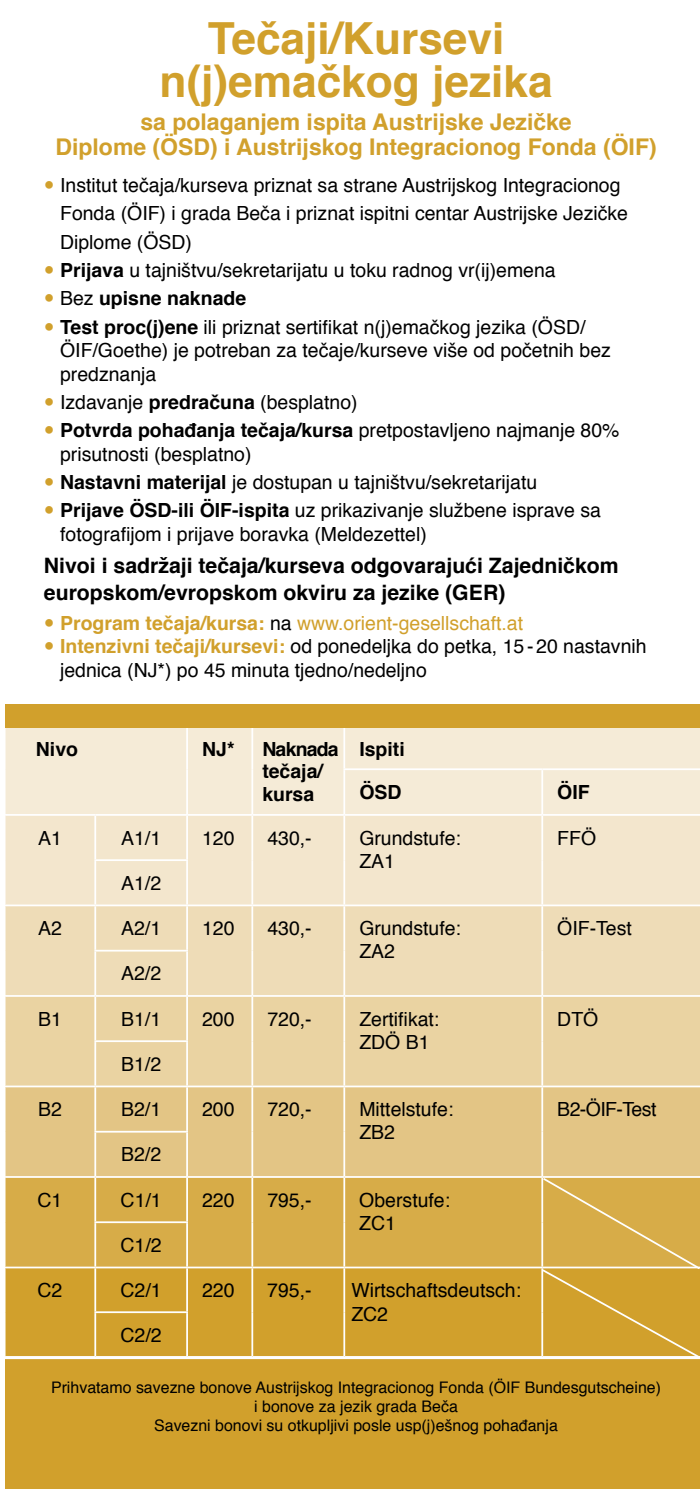
<style>
.page{position:relative;width:700px;height:1489px;background:#fff}
.page>*{position:absolute;margin:0;border:0;box-sizing:border-box;transform-origin:0 0}
.t1{font:700 44.25px/43.2px "Helvetica";color:#d1a02c;text-align:center}
.t2{font:700 23px/25.5px "Helvetica";color:#d1a02c;text-align:center}
.t3{font:700 21.25px/27px "Helvetica";color:#000}
.t4{font:19.5px/23.2px "Helvetica";color:#000}
.t5{font:700 19.5px/22.5px "Helvetica";color:#000}
.t6{font:19.5px "Helvetica";letter-spacing:-.03em;color:#000}
.t7{font:16px/19px "Helvetica";color:#000;text-align:center}
.s1{font-weight:700}
.s2{font-weight:700;color:#d1a02c}
.s3{color:#d1a02c}
</style>
<div class="page">
<div style="left:6px;top:727px;width:694px;height:87px;background:#f5ebd7"></div>
<div style="left:6px;top:815px;width:694px;height:89px;background:#f3e6cd"></div>
<div style="left:6px;top:906px;width:694px;height:89px;background:#eedcb7"></div>
<div style="left:6px;top:996px;width:694px;height:89px;background:#ead3a2"></div>
<div style="left:6px;top:1087px;width:694px;height:88px;background:#e3c585"></div>
<div style="left:6px;top:1177px;width:534px;height:89px;background:#d7ac48"></div>
<div style="left:6px;top:1268px;width:534px;height:87px;background:#d1a02c"></div>
<hr style="left:186px;top:727px;width:2px;height:42px;background:#fff">
<hr style="left:251px;top:727px;width:2px;height:42px;background:#fff">
<hr style="left:343px;top:727px;width:2px;height:41px;background:#fff">
<hr style="left:186px;top:769px;width:2px;height:45px;background:#fff">
<hr style="left:251px;top:769px;width:2px;height:45px;background:#fff">
<hr style="left:343px;top:768px;width:199px;height:2px;background:#fff">
<hr style="left:343px;top:770px;width:2px;height:44px;background:#fff">
<hr style="left:542px;top:768px;width:158px;height:2px;background:#fff">
<hr style="left:541px;top:770px;width:2px;height:44px;background:#fff">
<hr style="left:94px;top:815px;width:2px;height:44px;background:#fff">
<hr style="left:186px;top:815px;width:2px;height:44px;background:#fff">
<hr style="left:251px;top:815px;width:2px;height:45px;background:#fff">
<hr style="left:343px;top:815px;width:2px;height:45px;background:#fff">
<hr style="left:541px;top:815px;width:2px;height:45px;background:#fff">
<hr style="left:94px;top:859px;width:94px;height:2px;background:#fff">
<hr style="left:94px;top:861px;width:2px;height:43px;background:#fff">
<hr style="left:186px;top:861px;width:2px;height:43px;background:#fff">
<hr style="left:251px;top:860px;width:2px;height:44px;background:#fff">
<hr style="left:343px;top:860px;width:2px;height:44px;background:#fff">
<hr style="left:541px;top:860px;width:2px;height:44px;background:#fff">
<hr style="left:94px;top:906px;width:2px;height:43px;background:#fff">
<hr style="left:186px;top:906px;width:2px;height:43px;background:#fff">
<hr style="left:251px;top:906px;width:2px;height:44px;background:#fff">
<hr style="left:343px;top:906px;width:2px;height:44px;background:#fff">
<hr style="left:541px;top:906px;width:2px;height:44px;background:#fff">
<hr style="left:94px;top:949px;width:94px;height:2px;background:#fff">
<hr style="left:94px;top:951px;width:2px;height:44px;background:#fff">
<hr style="left:186px;top:951px;width:2px;height:44px;background:#fff">
<hr style="left:251px;top:950px;width:2px;height:45px;background:#fff">
<hr style="left:343px;top:950px;width:2px;height:45px;background:#fff">
<hr style="left:541px;top:950px;width:2px;height:45px;background:#fff">
<hr style="left:94px;top:996px;width:2px;height:44px;background:#fff">
<hr style="left:186px;top:996px;width:2px;height:44px;background:#fff">
<hr style="left:251px;top:996px;width:2px;height:45px;background:#fff">
<hr style="left:343px;top:996px;width:2px;height:45px;background:#fff">
<hr style="left:541px;top:996px;width:2px;height:45px;background:#fff">
<hr style="left:94px;top:1040px;width:94px;height:2px;background:#fff">
<hr style="left:94px;top:1042px;width:2px;height:43px;background:#fff">
<hr style="left:186px;top:1042px;width:2px;height:43px;background:#fff">
<hr style="left:251px;top:1041px;width:2px;height:44px;background:#fff">
<hr style="left:343px;top:1041px;width:2px;height:44px;background:#fff">
<hr style="left:541px;top:1041px;width:2px;height:44px;background:#fff">
<hr style="left:94px;top:1087px;width:2px;height:43px;background:#fff">
<hr style="left:186px;top:1087px;width:2px;height:43px;background:#fff">
<hr style="left:251px;top:1087px;width:2px;height:44px;background:#fff">
<hr style="left:343px;top:1087px;width:2px;height:44px;background:#fff">
<hr style="left:541px;top:1087px;width:2px;height:44px;background:#fff">
<hr style="left:94px;top:1130px;width:94px;height:2px;background:#fff">
<hr style="left:94px;top:1132px;width:2px;height:43px;background:#fff">
<hr style="left:186px;top:1132px;width:2px;height:43px;background:#fff">
<hr style="left:251px;top:1131px;width:2px;height:44px;background:#fff">
<hr style="left:343px;top:1131px;width:2px;height:44px;background:#fff">
<hr style="left:541px;top:1131px;width:2px;height:44px;background:#fff">
<hr style="left:94px;top:1177px;width:2px;height:44px;background:#fff">
<hr style="left:186px;top:1177px;width:2px;height:44px;background:#fff">
<hr style="left:251px;top:1177px;width:2px;height:45px;background:#fff">
<hr style="left:343px;top:1177px;width:2px;height:45px;background:#fff">
<hr style="left:94px;top:1221px;width:94px;height:1px;background:#fff">
<hr style="left:94px;top:1222px;width:2px;height:44px;background:#fff">
<hr style="left:186px;top:1222px;width:2px;height:44px;background:#fff">
<hr style="left:251px;top:1222px;width:2px;height:44px;background:#fff">
<hr style="left:343px;top:1222px;width:2px;height:44px;background:#fff">
<hr style="left:94px;top:1268px;width:2px;height:43px;background:#fff">
<hr style="left:186px;top:1268px;width:2px;height:43px;background:#fff">
<hr style="left:251px;top:1268px;width:2px;height:44px;background:#fff">
<hr style="left:343px;top:1268px;width:2px;height:44px;background:#fff">
<hr style="left:94px;top:1311px;width:94px;height:1px;background:#fff">
<hr style="left:94px;top:1312px;width:2px;height:43px;background:#fff">
<hr style="left:186px;top:1312px;width:2px;height:43px;background:#fff">
<hr style="left:251px;top:1312px;width:2px;height:43px;background:#fff">
<hr style="left:343px;top:1312px;width:2px;height:43px;background:#fff">
<div style="left:5px;top:1359px;width:695px;height:129px;background:#d1a02c"></div>
<svg style="left:540px;top:1176px;width:160px;height:181px;background:#d6ab45"></svg>
<div style="left:0;top:704px;width:700px;height:23px;background:#d1a02c"></div>
<div style="left:0;top:673px;width:5px;height:815px;background:#fff"></div>
<h1 class="t1" style="left:159px;top:17px;width:395px">Tečaji/Kursevi n(j)emačkog jezika</h1>
<p class="t2" style="left:55px;top:109px;width:603px">sa polaganjem ispita Austrijske Jezičke<br>Diplome (ÖSD) i Austrijskog Integracionog Fonda (ÖIF)</p>
<p class="t4" style="left:60px;top:171px;width:569px;line-height:28.2px">Institut tečaja/kurseva priznat sa strane Austrijskog Integracionog Fonda (ÖIF) i grada Beča i priznat ispitni centar Austrijske Jezičke Diplome (ÖSD)<br><span class="s1">Prijava</span> u tajništvu/sekretarijatu u toku radnog vr(ij)emena<br>Bez <span class="s1">upisne naknade<br>Test proc(j)ene</span> ili priznat sertifikat n(j)emačkog jezika (ÖSD/</p>
<p class="t4" style="left:60px;top:339px;width:552px">ÖIF/Goethe) je potreban za tečaje/kurseve više od početnih bez predznanja</p>
<p class="t4" style="left:60px;top:388px;width:561px;line-height:28.5px">Izdavanje <span class="s1">predračuna</span> (besplatno)<br><span class="s1">Potvrda pohađanja tečaja/kursa</span> pretpostavljeno najmanje 80%</p>
<p class="t4" style="left:60px;top:440px;width:542px;line-height:28.5px">prisutnosti (besplatno)<br><span class="s1">Nastavni materijal</span> je dostupan u tajništvu/sekretarijatu<br><span class="s1">Prijave ÖSD-ili ÖIF-ispita</span> uz prikazivanje službene isprave sa</p>
<p class="t4" style="left:60px;top:523px;width:368px">fotografijom i prijave boravka (Meldezettel)</p>
<p class="t3" style="left:44px;top:552px;width:576px">Nivoi i sadržaji tečaja/kurseva odgovarajući Zajedničkom europskom/evropskom okviru za jezike (GER)</p>
<p class="t4" style="left:60px;top:612px;width:588px"><span class="s2">Program tečaja/kursa:</span> na <span class="s3">www.orient-gesellschaft.at<br></span><span class="s2">Intenzivni tečaji/kursevi:</span> od ponedeljka do petka, 15 - 20 nastavnih jednica (NJ*) po 45 minuta tjedno/nedeljno</p>
<p class="t5" style="left:36px;top:737px;width:44px">Nivo</p>
<p class="t5" style="left:202px;top:737px;width:34px">NJ*</p>
<p class="t5" style="left:262px;top:737px;width:78px">Naknada tečaja/ kursa</p>
<p class="t5" style="left:359px;top:737px;width:47px">Ispiti</p>
<p class="t5" style="left:359px;top:781px;width:44px">ÖSD</p>
<p class="t5" style="left:557px;top:781px;width:34px">ÖIF</p>
<p class="t4" style="left:38px;top:826px;width:25px">A1</p>
<p class="t4" style="left:121px;top:826px;width:42px">A1/1</p>
<p class="t4" style="left:202px;top:826px;width:34px">120</p>
<p class="t4" style="left:267px;top:826px;width:46px">430,-</p>
<p class="t4" style="left:359px;top:826px;width:103px">Grundstufe:<br>ZA1</p>
<p class="t4" style="left:557px;top:826px;width:40px">FFÖ</p>
<p class="t4" style="left:121px;top:871px;width:42px">A1/2</p>
<p class="t4" style="left:38px;top:917px;width:25px">A2</p>
<p class="t4" style="left:121px;top:917px;width:42px">A2/1</p>
<p class="t4" style="left:202px;top:917px;width:34px">120</p>
<p class="t4" style="left:267px;top:917px;width:46px">430,-</p>
<p class="t4" style="left:359px;top:917px;width:103px">Grundstufe:<br>ZA2</p>
<p class="t4" style="left:557px;top:917px;width:76px">ÖIF-Test</p>
<p class="t4" style="left:121px;top:962px;width:42px">A2/2</p>
<p class="t4" style="left:38px;top:1007px;width:25px">B1</p>
<p class="t4" style="left:121px;top:1007px;width:42px">B1/1</p>
<p class="t4" style="left:202px;top:1007px;width:34px">200</p>
<p class="t4" style="left:267px;top:1007px;width:46px">720,-</p>
<p class="t4" style="left:359px;top:1007px;width:82px">Zertifikat:<br>ZDÖ B1</p>
<p class="t4" style="left:557px;top:1007px;width:43px">DTÖ</p>
<p class="t4" style="left:121px;top:1052px;width:42px">B1/2</p>
<p class="t4" style="left:38px;top:1098px;width:25px">B2</p>
<p class="t4" style="left:121px;top:1098px;width:42px">B2/1</p>
<p class="t4" style="left:202px;top:1098px;width:34px">200</p>
<p class="t4" style="left:267px;top:1098px;width:46px">720,-</p>
<p class="t4" style="left:359px;top:1098px;width:96px">Mittelstufe:<br>ZB2</p>
<p class="t6" style="left:557px;top:1094px;width:101px">B2-ÖIF-Test</p>
<p class="t4" style="left:121px;top:1143px;width:42px">B2/2</p>
<p class="t4" style="left:37px;top:1188px;width:26px">C1</p>
<p class="t4" style="left:121px;top:1188px;width:43px">C1/1</p>
<p class="t4" style="left:202px;top:1188px;width:34px">220</p>
<p class="t4" style="left:267px;top:1188px;width:46px">795,-</p>
<p class="t4" style="left:359px;top:1188px;width:92px">Oberstufe:<br>ZC1</p>
<p class="t4" style="left:121px;top:1233px;width:43px">C1/2</p>
<p class="t4" style="left:37px;top:1279px;width:26px">C2</p>
<p class="t4" style="left:121px;top:1279px;width:43px">C2/1</p>
<p class="t4" style="left:202px;top:1279px;width:34px">220</p>
<p class="t4" style="left:267px;top:1279px;width:46px">795,-</p>
<p class="t4" style="left:351px;top:1279px;width:171px">Wirtschaftsdeutsch:<br>ZC2</p>
<p class="t4" style="left:121px;top:1323px;width:43px">C2/2</p>
<p class="t7" style="left:51px;top:1377px;width:611px">Prihvatamo savezne bonove Austrijskog Integracionog Fonda (ÖIF Bundesgutscheine) i bonove za jezik grada Beča<br>Savezni bonovi su otkupljivi posle usp(j)ešnog pohađanja</p>
</div>
